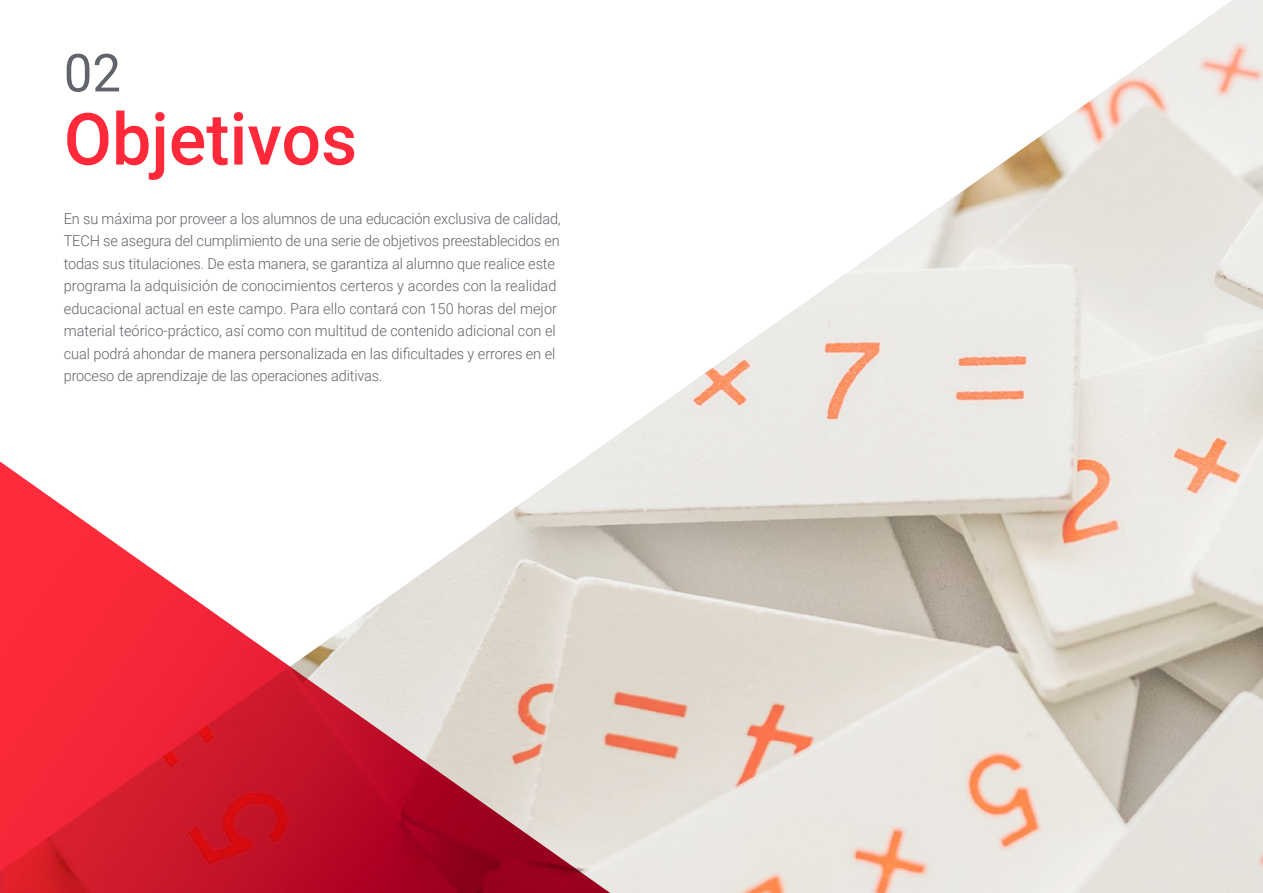
<style>
.page{position:relative;width:1263px;height:893px;background:#fff}
.page>*{position:absolute;margin:0;border:0;box-sizing:border-box;transform-origin:0 0}
.t1{font:500 72px "Roboto";color:#ff293a}
.t2{font:52.5px "Roboto";color:#61646a}
.t3{font:300 15px/22.5px "Roboto";letter-spacing:-.005em;color:#61646a}
</style>
<div class="page">
<img style="left:602px;top:0;width:661px;height:893px">
<svg style="left:0;top:446px;width:640px;height:447px"></svg>
<h2 class="t2" style="left:64px;top:36px;width:59px">02</h2>
<h1 class="t1" style="left:64px;top:89px;width:295px">Objetivos</h1>
<p class="t3" style="left:64px;top:207px;width:498px">En su máxima por proveer a los alumnos de una educación exclusiva de calidad, TECH se asegura del cumplimiento de una serie de objetivos preestablecidos en todas sus titulaciones. De esta manera, se garantiza al alumno que realice este programa la adquisición de conocimientos certeros y acordes con la realidad educacional actual en este campo. Para ello contará con 150 horas del mejor material teórico-práctico, así como con multitud de contenido adicional con el cual podrá ahondar de manera personalizada en las dificultades y errores en el proceso de aprendizaje de las operaciones aditivas.</p>
</div>
